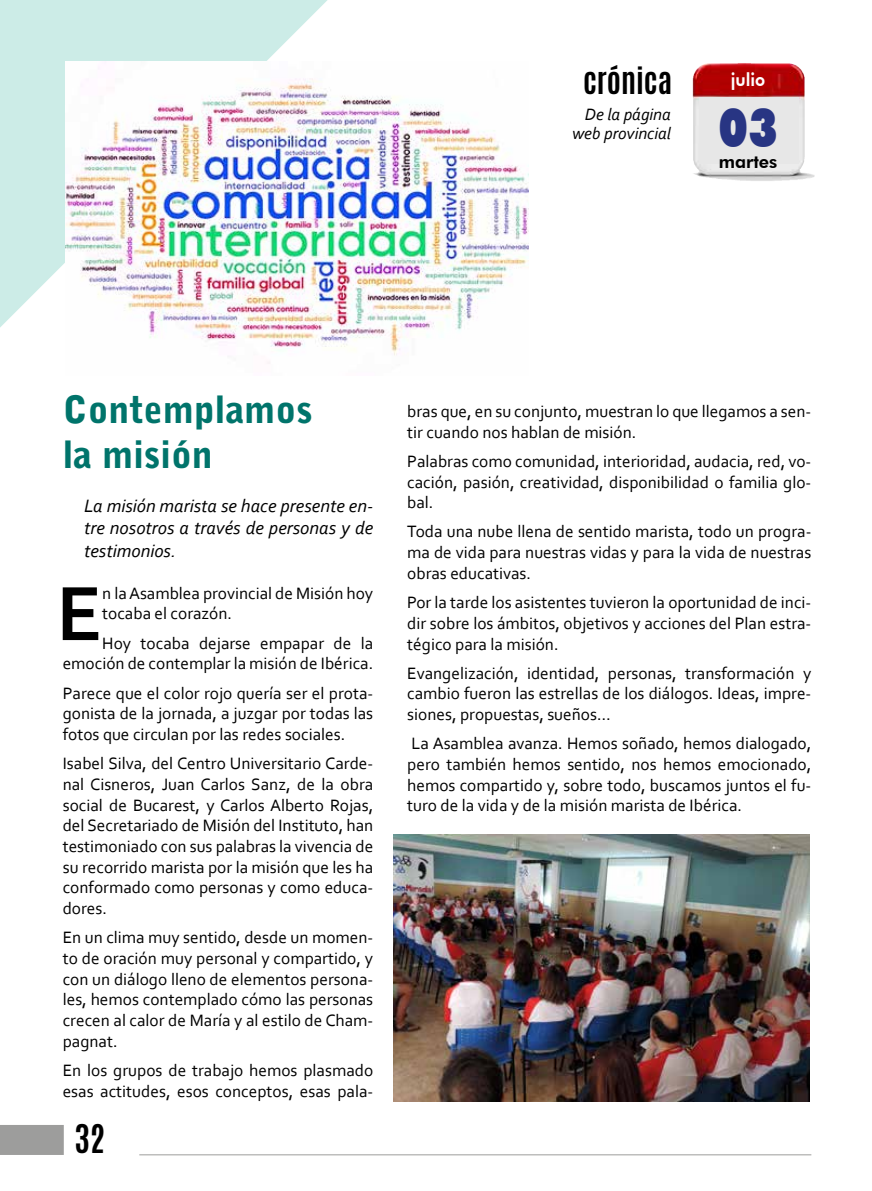
<style>
.page{position:relative;width:872px;height:1191px;background:#fff}
.page>*{position:absolute;margin:0;border:0;box-sizing:border-box;transform-origin:0 0}
.t1{font:700 80.55px "Corbel";color:#000}
.t2{font:900 54px "Futura BT";color:#283583;scale:.8 1}
.t3{font:900 37.5px/45px "Bell Gothic Std";color:#00746b}
.t4{font:700 33px "Antonio";color:#000}
.t5{font:700 30px "Antonio";color:#000}
.t6{font:italic 18.75px/22.5px "Corbel";color:#000;text-align:justify}
.t7{font:800 18px "Futura BT";color:#000}
.t8{font:800 18px "Futura BT";color:#fff;scale:.92 1}
.t9{font:17.25px/20.7px "Corbel";color:#000;text-align:justify}
.t10{font:italic 17.25px/19.5px "Corbel";color:#000;text-align:right}
</style>
<div class="page">
<svg style="left:0;top:0;width:328px;height:328px;background:#d1eee9"></svg>
<div style="left:0;top:1125px;width:64px;height:30px;background:#9d9d9c"></div>
<hr style="left:139px;top:1154px;width:672px;height:1px;background:#9d9d9c">
<img style="left:692px;top:63px;width:122px;height:118px">
<div style="left:699px;top:97px;width:100px;height:67px;background:#e7e7e7"></div>
<img style="left:65px;top:61px;width:463px;height:303px">
<img style="left:394px;top:834px;width:416px;height:267px">
<h3 class="t5" style="left:583px;top:58px;width:90px">CRÓNICA</h3>
<p class="t10" style="left:572px;top:104px;width:100px">De la página web provincial</p>
<p class="t8" style="left:731px;top:69px;width:39px">julio</p>
<h2 class="t2" style="left:718px;top:95px;width:75px">03</h2>
<p class="t7" style="left:718px;top:151px;width:60px">martes</p>
<h3 class="t3" style="left:63px;top:387px;width:252px">Contemplamos la misión</h3>
<p class="t6" style="left:84px;top:494px;width:291px">La misión marista se hace presente en&shy;tre nosotros a través de personas y de testimonios.</p>
<h1 class="t1" style="left:56px;top:563px;width:47px">E</h1>
<p class="t9" style="left:102px;top:582px;width:272px">n la Asamblea provincial de Misión hoy tocaba el corazón.</p>
<p class="t9" style="left:63px;top:632px;width:312px;text-align:right">Hoy tocaba dejarse empapar de la emoción de contemplar la misión de Ibérica.</p>
<p class="t9" style="left:63px;top:682px;width:312px">Parece que el color rojo quería ser el prota&shy;gonista de la jornada, a juzgar por todas las fotos que circulan por las redes sociales.</p>
<p class="t9" style="left:63px;top:752px;width:312px">Isabel Silva, del Centro Universitario Carde&shy;nal Cisneros, Juan Carlos Sanz, de la obra social de Bucarest, y Carlos Alberto Rojas, del Secretariado de Misión del Instituto, han testimoniado con sus palabras la vivencia de su recorrido marista por la misión que les ha conformado como personas y como educa&shy;dores.</p>
<p class="t9" style="left:63px;top:926px;width:312px">En un clima muy sentido, desde un momen&shy;to de oración muy personal y compartido, y con un diálogo lleno de elementos persona&shy;les, hemos contemplado cómo las personas crecen al calor de María y al estilo de Cham&shy;pagnat.</p>
<p class="t9" style="left:63px;top:1059px;width:312px">En los grupos de trabajo hemos plasmado esas actitudes, esos conceptos, esas pala-</p>
<h3 class="t4" style="left:74px;top:1114px;width:32px">32</h3>
<p class="t9" style="left:407px;top:400px;width:405px">bras que, en su conjunto, muestran lo que llegamos a sen&shy;tir cuando nos hablan de misión.</p>
<p class="t9" style="left:407px;top:450px;width:405px">Palabras como comunidad, interioridad, audacia, red, vo&shy;cación, pasión, creatividad, disponibilidad o familia glo&shy;bal.</p>
<p class="t9" style="left:407px;top:521px;width:405px">Toda una nube llena de sentido marista, todo un progra&shy;ma de vida para nuestras vidas y para la vida de nuestras obras educativas.</p>
<p class="t9" style="left:407px;top:591px;width:405px">Por la tarde los asistentes tuvieron la oportunidad de inci&shy;dir sobre los ámbitos, objetivos y acciones del Plan estra&shy;tégico para la misión.</p>
<p class="t9" style="left:407px;top:662px;width:405px">Evangelización, identidad, personas, transformación y cambio fueron las estrellas de los diálogos. Ideas, impre&shy;siones, propuestas, sueños…</p>
<p class="t9" style="left:407px;top:733px;width:405px">La Asamblea avanza. Hemos soñado, hemos dialogado, pero también hemos sentido, nos hemos emocionado, hemos compartido y, sobre todo, buscamos juntos el fu&shy;turo de la vida y de la misión marista de Ibérica.</p>
</div>
